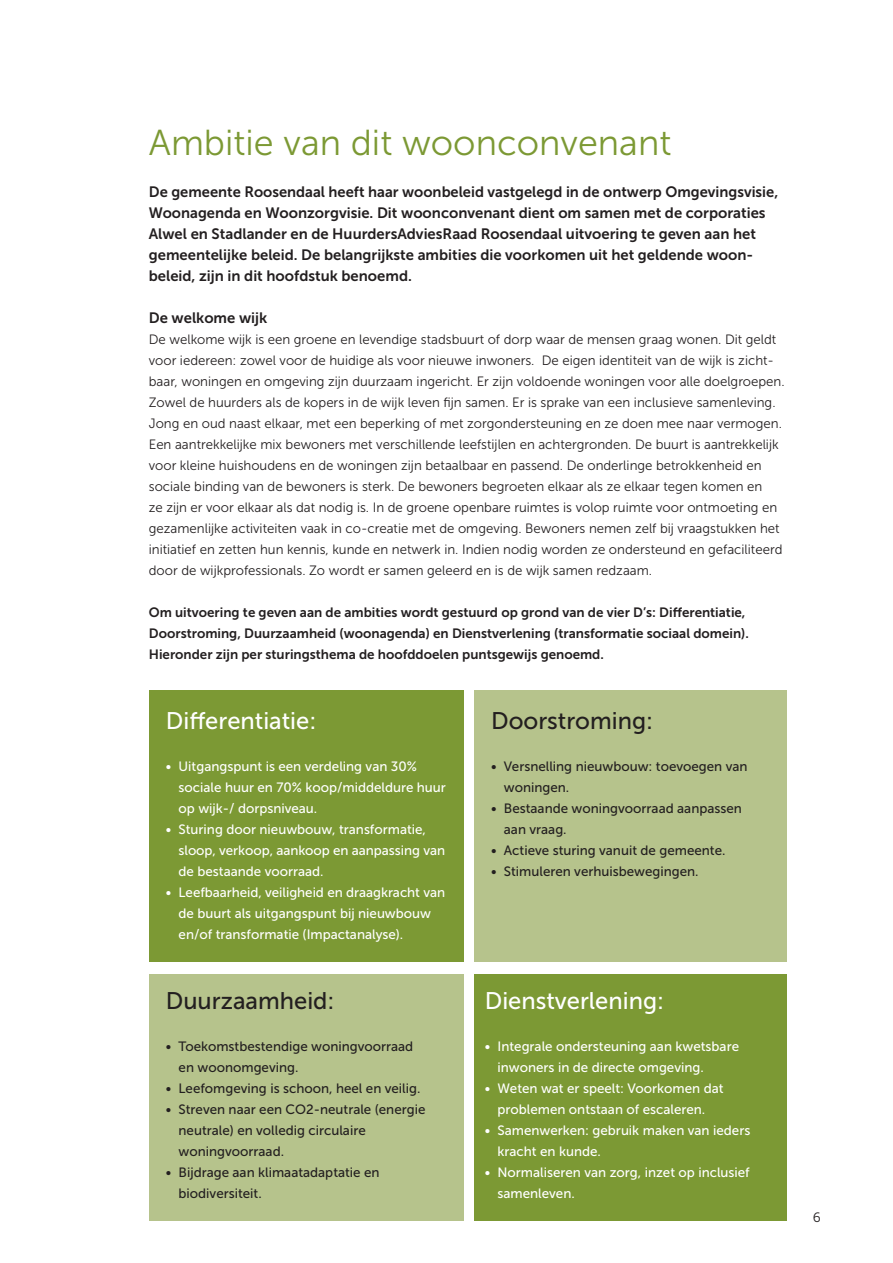
<style>
.page{position:relative;width:893px;height:1263px;background:#fff}
.page>*{position:absolute;margin:0;border:0;box-sizing:border-box;transform-origin:0 0}
.t1{font:36px "Museo Sans 300";color:#7c9934}
.t2{font:24px "Museo Sans 500";color:#fff}
.t3{font:24px "Museo Sans 500";color:#231f20}
.t4{font:15px/21px "Museo Sans 700";color:#231f20}
.t5{font:13.5px/21px "Museo Sans 300";color:#231f20}
.t6{font:13.5px/21px "Museo Sans 500";color:#fff}
.t7{font:13.5px/21px "Museo Sans 500";color:#231f20}
.t8{font:13.5px/21px "Museo Sans 700";color:#231f20}
</style>
<div class="page">
<div style="left:149px;top:691px;width:314px;height:271px;background:#7c9934"></div>
<div style="left:149px;top:974px;width:314px;height:246px;background:#b6c38c"></div>
<div style="left:474px;top:691px;width:313px;height:271px;background:#b6c38c"></div>
<div style="left:474px;top:974px;width:313px;height:246px;background:#7c9934"></div>
<h1 class="t1" style="left:149px;top:123px;width:524px">Ambitie van dit woonconvenant</h1>
<p class="t4" style="left:149px;top:181px;width:631px">De gemeente Roosendaal heeft haar woonbeleid vastgelegd in de ontwerp Omgevingsvisie, Woonagenda en Woonzorgvisie. Dit woonconvenant dient om samen met de corporaties Alwel en Stadlander en de HuurdersAdviesRaad Roosendaal uitvoering te geven aan het gemeentelijke beleid. De belangrijkste ambities die voorkomen uit het geldende woon&shy;beleid, zijn in dit hoofdstuk benoemd.</p>
<p class="t4" style="left:149px;top:307px;width:120px">De welkome wijk</p>
<p class="t5" style="left:149px;top:329px;width:637px">De welkome wijk is een groene en levendige stadsbuurt of dorp waar de mensen graag wonen. Dit geldt voor iedereen: zowel voor de huidige als voor nieuwe inwoners. De eigen identiteit van de wijk is zicht&shy;baar, woningen en omgeving zijn duurzaam ingericht. Er zijn voldoende woningen voor alle doelgroepen.<br>Zowel de huurders als de kopers in de wijk leven fijn samen. Er is sprake van een inclusieve samenleving.<br>Jong en oud naast elkaar, met een beperking of met zorgondersteuning en ze doen mee naar vermogen.<br>Een aantrekkelijke mix bewoners met verschillende leefstijlen en achtergronden. De buurt is aantrekkelijk voor kleine huishoudens en de woningen zijn betaalbaar en passend. De onderlinge betrokkenheid en sociale binding van de bewoners is sterk. De bewoners begroeten elkaar als ze elkaar tegen komen en<br>ze zijn er voor elkaar als dat nodig is. In de groene openbare ruimtes is volop ruimte voor ontmoeting en gezamenlijke activiteiten vaak in co-creatie met de omgeving. Bewoners nemen zelf bij vraagstukken het initiatief en zetten hun kennis, kunde en netwerk in. Indien nodig worden ze ondersteund en gefaciliteerd door de wijkprofessionals. Zo wordt er samen geleerd en is de wijk samen redzaam.</p>
<p class="t8" style="left:149px;top:601px;width:601px">Om uitvoering te geven aan de ambities wordt gestuurd op grond van de vier D’s: Differentiatie,<br>Doorstroming, Duurzaamheid (woonagenda) en Dienstverlening (transformatie sociaal domein).<br>Hieronder zijn per sturingsthema de hoofddoelen puntsgewijs genoemd.</p>
<h2 class="t2" style="left:166px;top:708px;width:152px">Differentiatie:</h2>
<p class="t6" style="left:179px;top:756px;width:269px;text-indent:-13px">• Uitgangspunt is een verdeling van 30% sociale huur en 70% koop/middeldure huur op wijk-/ dorpsniveau.</p>
<p class="t6" style="left:179px;top:819px;width:268px;text-indent:-13px">• Sturing door nieuwbouw, transformatie, sloop, verkoop, aankoop en aanpassing van de bestaande voorraad.</p>
<p class="t6" style="left:179px;top:882px;width:268px;text-indent:-13px">• Leefbaarheid, veiligheid en draagkracht van de buurt als uitgangspunt bij nieuwbouw en/of transformatie (Impactanalyse).</p>
<h2 class="t3" style="left:166px;top:987px;width:170px">Duurzaamheid:</h2>
<p class="t7" style="left:179px;top:1036px;width:236px;text-indent:-13px">• Toekomstbestendige woningvoorraad en woonomgeving.</p>
<p class="t7" style="left:166px;top:1078px;width:256px">• Leefomgeving is schoon, heel en veilig.</p>
<p class="t7" style="left:179px;top:1099px;width:248px;text-indent:-13px">• Streven naar een CO2-neutrale (energie neutrale) en volledig circulaire woningvoorraad.</p>
<p class="t7" style="left:179px;top:1162px;width:202px;text-indent:-13px">• Bijdrage aan klimaatadaptatie en biodiversiteit.</p>
<h2 class="t3" style="left:491px;top:708px;width:163px">Doorstroming:</h2>
<p class="t7" style="left:504px;top:756px;width:245px;text-indent:-13px">• Versnelling nieuwbouw: toevoegen van woningen.</p>
<p class="t7" style="left:504px;top:798px;width:240px;text-indent:-13px">• Bestaande woningvoorraad aanpassen aan vraag.</p>
<p class="t7" style="left:491px;top:840px;width:236px">• Actieve sturing vanuit de gemeente.</p>
<p class="t7" style="left:491px;top:861px;width:209px">• Stimuleren verhuisbewegingen.</p>
<h2 class="t2" style="left:485px;top:987px;width:181px">Dienstverlening:</h2>
<p class="t6" style="left:497px;top:1036px;width:243px;text-indent:-13px">• Integrale ondersteuning aan kwetsbare inwoners in de directe omgeving.</p>
<p class="t6" style="left:485px;top:1078px;width:240px;text-align:center">• Weten wat er speelt: Voorkomen dat problemen ontstaan of escaleren.</p>
<p class="t6" style="left:497px;top:1120px;width:254px;text-indent:-13px">• Samenwerken: gebruik maken van ieders kracht en kunde.</p>
<p class="t6" style="left:497px;top:1162px;width:254px;text-indent:-13px">• Normaliseren van zorg, inzet op inclusief samenleven.</p>
<p class="t5" style="left:813px;top:1207px;width:10px">6</p>
</div>
